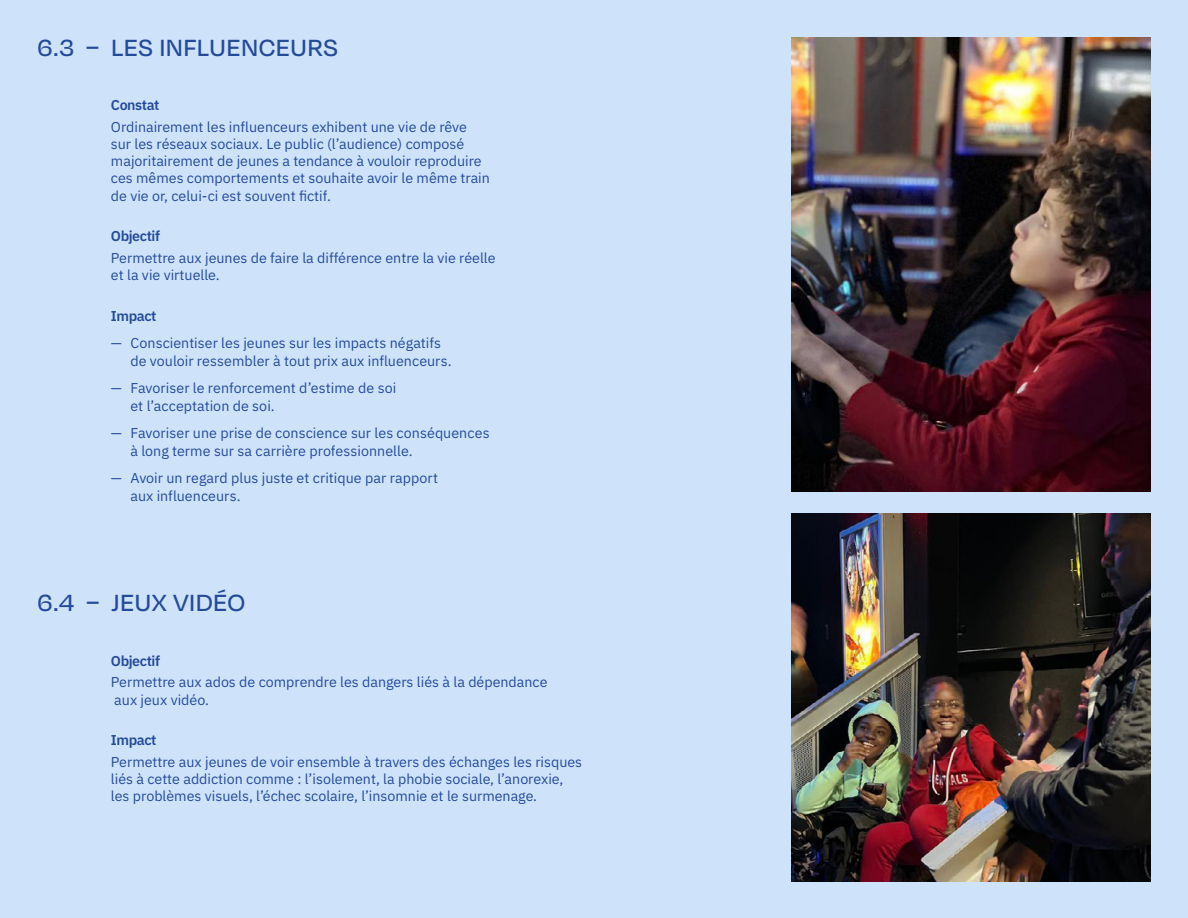
<style>
.page{position:relative;width:1188px;height:918px;background:#cee3fa}
.page>*{position:absolute;margin:0;border:0;box-sizing:border-box;transform-origin:0 0}
.t1{font:500 27px "Degular";letter-spacing:.01em;color:#244a9a}
.Texte_Courant{font:14.25px/17.2px "IBM Plex Sans";color:#244a9a}
.Sous-titres{font:600 14.25px "IBM Plex Sans";letter-spacing:-.03em;color:#244a9a}
</style>
<div class="page">
<img style="left:791px;top:38px;width:359px;height:453px">
<img style="left:791px;top:513px;width:359px;height:368px">
<p class="t1" style="left:38px;top:31px;width:302px">6.3 – LES INFLUENCEURS</p>
<p class="Sous-titres" style="left:111px;top:94px;width:50px">Constat</p>
<p class="Texte_Courant" style="left:111px;top:117px;width:381px">Ordinairement les influenceurs exhibent une vie de rêve sur les réseaux sociaux. Le public (l’audience) composé majoritairement de jeunes a tendance à vouloir reproduire ces mêmes comportements et souhaite avoir le même train de vie or, celui-ci est souvent fictif.</p>
<p class="Sous-titres" style="left:111px;top:225px;width:51px">Objectif</p>
<p class="Texte_Courant" style="left:111px;top:248px;width:386px">Permettre aux jeunes de faire la différence entre la vie réelle et la vie virtuelle.</p>
<p class="Sous-titres" style="left:111px;top:304px;width:47px">Impact</p>
<p class="Texte_Courant" style="left:130px;top:334px;width:323px;text-indent:-20px">— Conscientiser les jeunes sur les impacts négatifs de vouloir ressembler à tout prix aux influenceurs.</p>
<p class="Texte_Courant" style="left:130px;top:379px;width:267px;text-indent:-20px">— Favoriser le renforcement d’estime de soi et l’acceptation de soi.</p>
<p class="Texte_Courant" style="left:130px;top:424px;width:361px;text-indent:-20px">— Favoriser une prise de conscience sur les conséquences à long terme sur sa carrière professionnelle.</p>
<p class="Texte_Courant" style="left:130px;top:469px;width:309px;text-indent:-20px">— Avoir un regard plus juste et critique par rapport aux influenceurs.</p>
<p class="t1" style="left:38px;top:587px;width:209px">6.4 – JEUX VIDÉO</p>
<p class="Sous-titres" style="left:111px;top:649px;width:51px">Objectif</p>
<p class="Texte_Courant" style="left:111px;top:673px;width:438px">Permettre aux ados de comprendre les dangers liés à la dépendance aux jeux vidéo.</p>
<p class="Sous-titres" style="left:111px;top:729px;width:47px">Impact</p>
<p class="Texte_Courant" style="left:111px;top:752px;width:473px">Permettre aux jeunes de voir ensemble à travers des échanges les risques liés à cette addiction comme : l’isolement, la phobie sociale, l’anorexie, les problèmes visuels, l’échec scolaire, l’insomnie et le surmenage.</p>
</div>
